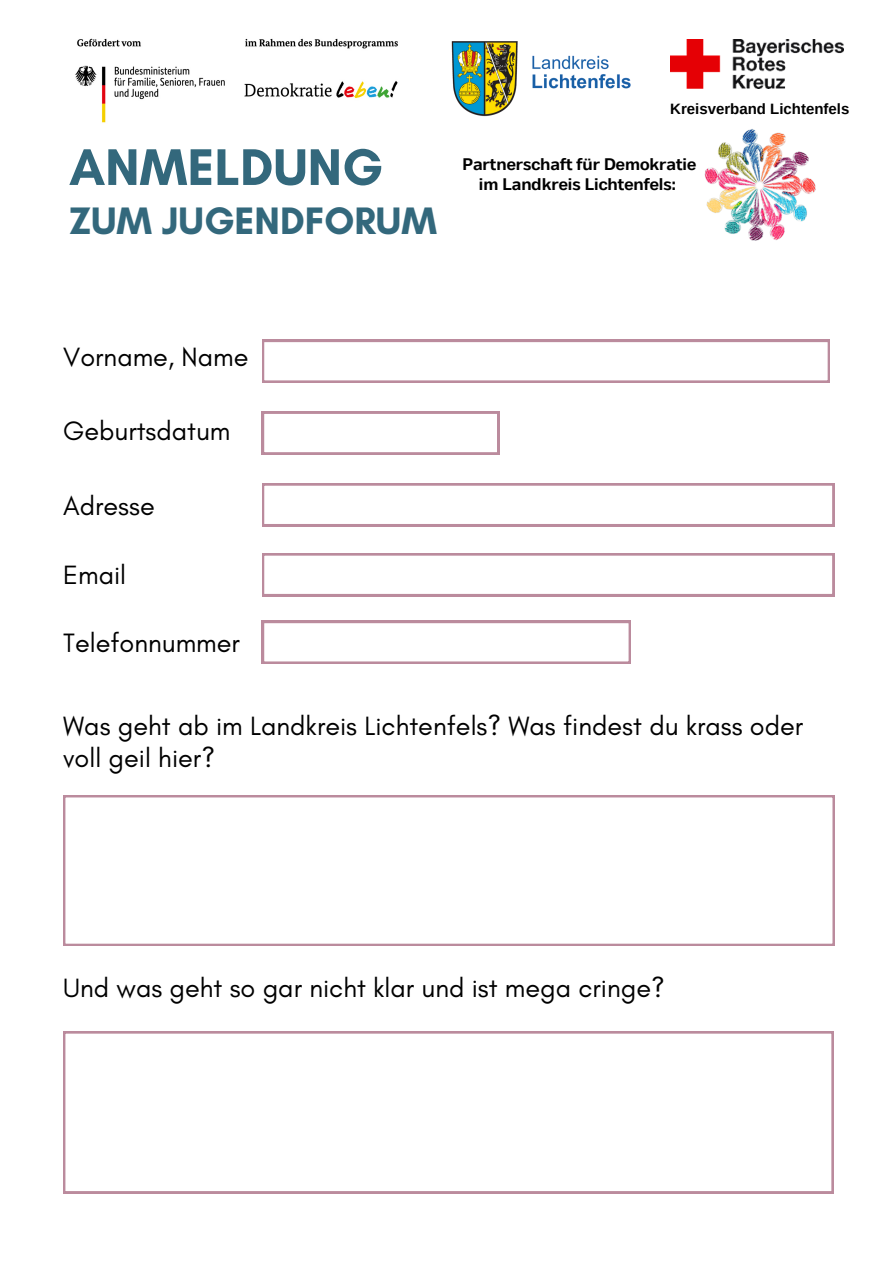
<style>
.page{position:relative;width:893px;height:1264px;background:#fff}
.page>*{position:absolute;margin:0;border:0;box-sizing:border-box;transform-origin:0 0}
.t1{font:700 52.5px "Glacial Indifference";color:#33687c}
.t2{font:700 39px "Glacial Indifference";color:#33687c}
.t3{font:27px/32.5px "Glacial Indifference";color:#000}
.t4{font:700 16.8px "Body Text";color:#000}
.t5{font:700 15px "Arimo";color:#000}
</style>
<div class="page">
<div style="left:262px;top:340px;width:567px;height:43px;background:#bb8b9d"></div>
<div style="left:264px;top:342px;width:564px;height:39px;background:#fff"></div>
<svg style="left:262px;top:483px;width:572px;height:43px"></svg>
<svg style="left:262px;top:553px;width:572px;height:43px"></svg>
<div style="left:262px;top:621px;width:368px;height:43px;background:#bb8b9d"></div>
<div style="left:264px;top:623px;width:365px;height:39px;background:#fff"></div>
<svg style="left:262px;top:411px;width:237px;height:43px"></svg>
<svg style="left:63px;top:795px;width:771px;height:150px"></svg>
<svg style="left:63px;top:1031px;width:770px;height:162px"></svg>
<img style="left:75px;top:38px;width:323px;height:85px">
<img style="left:704px;top:129px;width:112px;height:112px">
<img style="left:451px;top:41px;width:180px;height:76px">
<img style="left:670px;top:39px;width:173px;height:50px">
<p class="t1" style="left:69px;top:135px;width:315px">ANMELDUNG</p>
<p class="t2" style="left:69px;top:197px;width:369px">ZUM JUGENDFORUM</p>
<p class="t5" style="left:670px;top:100px;width:181px">Kreisverband Lichtenfels</p>
<p class="t4" style="left:462px;top:154px;width:235px">Partnerschaft für Demokratie</p>
<p class="t4" style="left:479px;top:174px;width:198px">im Landkreis Lichtenfels:</p>
<p class="t3" style="left:63px;top:340px;width:187px">Vorname, Name</p>
<p class="t3" style="left:63px;top:414px;width:169px">Geburtsdatum</p>
<p class="t3" style="left:63px;top:489px;width:93px">Adresse</p>
<p class="t3" style="left:63px;top:558px;width:65px">Email</p>
<p class="t3" style="left:63px;top:626px;width:178px">Telefonnummer</p>
<p class="t3" style="left:63px;top:709px;width:741px">Was geht ab im Landkreis Lichtenfels? Was findest du krass oder voll geil hier?</p>
<p class="t3" style="left:63px;top:970px;width:603px">Und was geht so gar nicht klar und ist mega cringe?</p>
</div>
